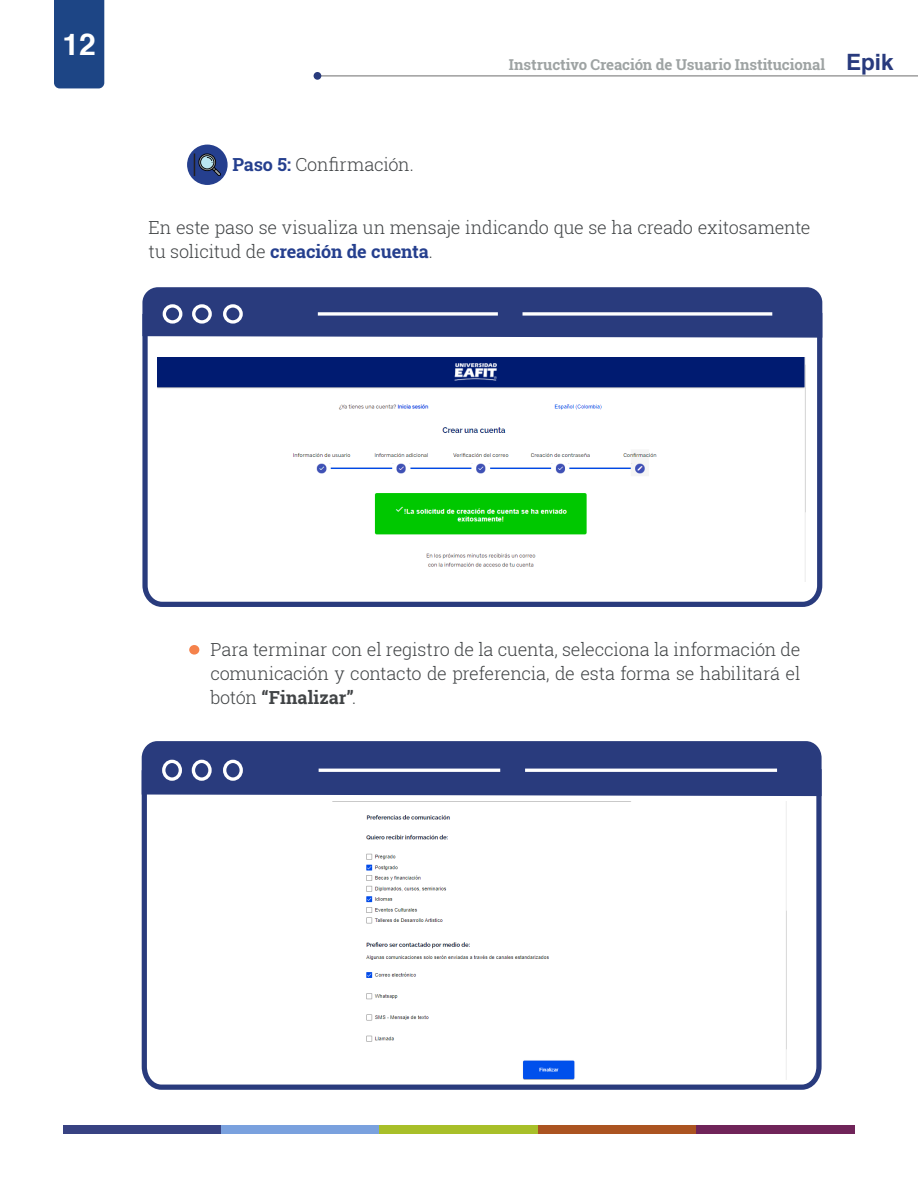
<style>
.page{position:relative;width:918px;height:1188px;background:#fff}
.page>*{position:absolute;margin:0;border:0;box-sizing:border-box;transform-origin:0 0}
.t1{font:700 30px "Helvetica";color:#fff}
.t2{font:700 22.5px "Helvetica";color:#283a7d}
.t3{font:300 18px/24px "Roboto Slab";letter-spacing:-.01em;color:#414446}
.t4{font:700 15px "Roboto Slab";letter-spacing:-.005em;color:#9ea3a3}
.t5{font:700 15px "Helvetica";color:#929697}
.s1{font-weight:700;color:#253f8e}
.s2{font-weight:700}
</style>
<div class="page">
<hr style="left:319px;top:75px;width:599px;height:2px;background:#9e9e9e">
<div style="left:314px;top:72px;width:7px;height:8px;background:#293b7d;border-radius:50%"></div>
<div style="left:54px;top:0;width:50px;height:88px;background:#1d4585"></div>
<div style="left:63px;top:1125px;width:158px;height:9px;background:#384282"></div>
<div style="left:221px;top:1125px;width:159px;height:9px;background:#7aa1de"></div>
<div style="left:380px;top:1125px;width:158px;height:9px;background:#a8bf29"></div>
<div style="left:538px;top:1125px;width:159px;height:9px;background:#ab5421"></div>
<div style="left:697px;top:1125px;width:158px;height:9px;background:#702459"></div>
<svg style="left:142px;top:308px;width:681px;height:299px"></svg>
<svg style="left:142px;top:287px;width:680px;height:51px;background:#3b4b88"></svg>
<div style="left:188px;top:145px;width:39px;height:39px;background:#253f8e;border-radius:50%"></div>
<div style="left:187px;top:145px;width:41px;height:40px;border:2px solid #253f8e;border-radius:50%"></div>
<svg style="left:194px;top:153px;width:27px;height:23px"></svg>
<div style="left:189px;top:645px;width:10px;height:10px;background:#f5824b;border-radius:50%"></div>
<svg style="left:141px;top:764px;width:681px;height:326px"></svg>
<svg style="left:142px;top:741px;width:680px;height:55px;background:#384886"></svg>
<img style="left:158px;top:357px;width:647px;height:224px">
<img style="left:178px;top:801px;width:609px;height:279px">
<h1 class="t1" style="left:62px;top:21px;width:35px">12</h1>
<p class="t4" style="left:509px;top:54px;width:318px">Instructivo Creación de Usuario Institucional</p>
<p class="t5" style="left:679px;top:52px;width:152px">calificaciones finales</p>
<p class="t2" style="left:846px;top:44px;width:49px">Epik</p>
<p class="t3" style="left:233px;top:152px;width:183px"><span class="s1">Paso 5:</span> Confirmación.</p>
<p class="t3" style="left:148px;top:215px;width:664px">En este paso se visualiza un mensaje indicando que se ha creado exitosamente tu solicitud de <span class="s1">creación de cuenta</span>.</p>
<p class="t3" style="left:210px;top:638px;width:592px;text-align:justify">Para terminar con el registro de la cuenta, selecciona la información de comunicación y contacto de preferencia, de esta forma se habilitará el botón <span class="s2">“Finalizar”</span>.</p>
</div>
